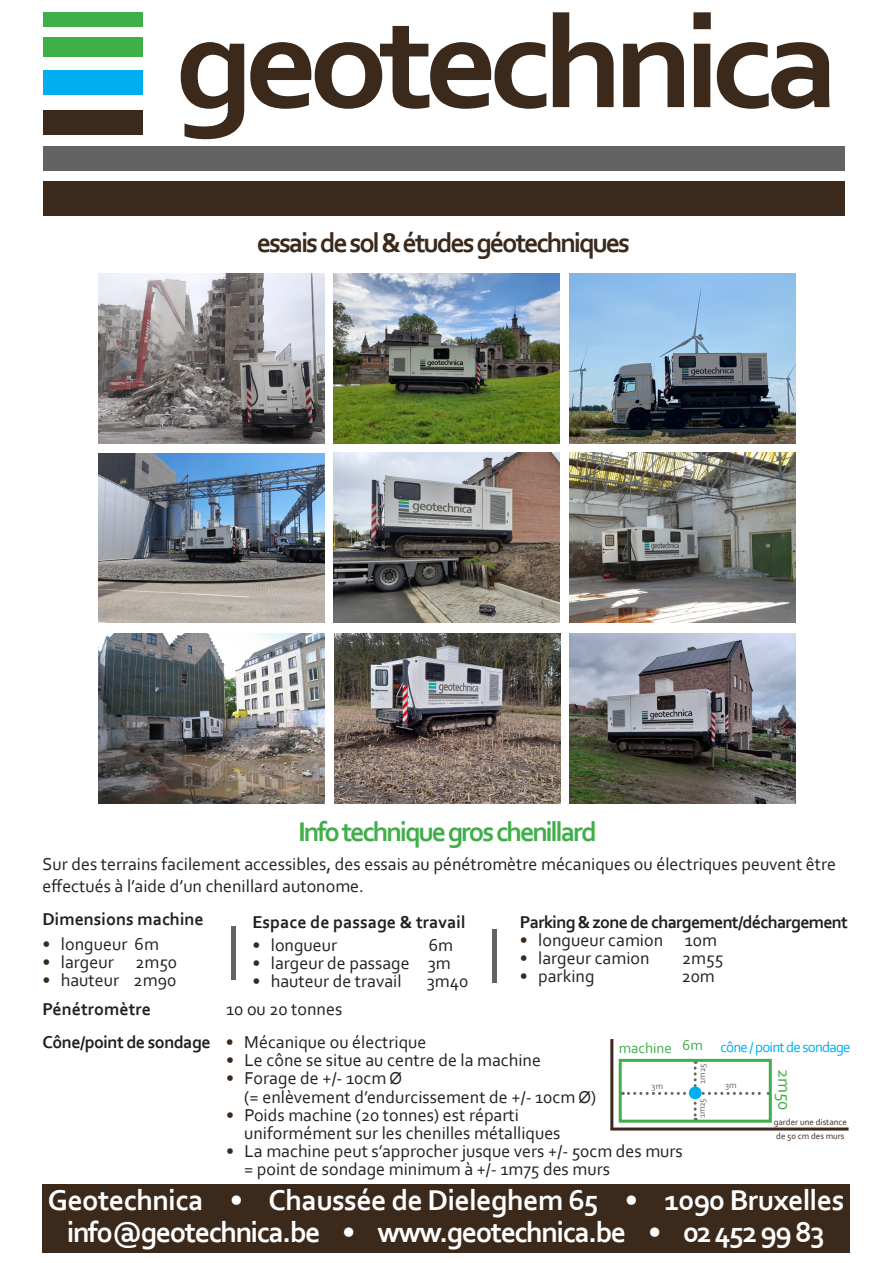
<style>
.page{position:relative;width:893px;height:1263px;background:#fff}
.page>*{position:absolute;margin:0;border:0;box-sizing:border-box;transform-origin:0 0}
.t1{font:700 133.95px "Corbel";letter-spacing:-.06em;color:#3b291c;scale:1.06 1}
.t2{font:700 30px "Corbel";letter-spacing:-.05em;color:#fff}
.t3{font:700 30px "Corbel";letter-spacing:-.02em;color:#fff}
.t4{font:700 28.2px "Corbel";letter-spacing:-.075em;color:#3b291c}
.t5{font:700 28.2px "Corbel";letter-spacing:-.075em;color:#40ae49}
.t6{font:18px/21.6px "Corbel";color:#231f20}
.t7{font:700 18px "Corbel";color:#231f20}
.t8{font:700 18px "Corbel";letter-spacing:-.04em;color:#231f20}
.t9{font:18px "Corbel";color:#40ae49}
.t10{font:15px "Corbel";letter-spacing:-.05em;color:#00aeef}
.t11{font:15px "Corbel";color:#40ae49}
.t12{font:9px/13.5px "Corbel";color:#3b291c}
.t13{font:9px "Corbel";color:#636366}
.s1{font-weight:700;color:#3b291c}
.s2{font-weight:700}
</style>
<div class="page">
<div style="left:43px;top:12px;width:100px;height:15px;background:#40ae49"></div>
<div style="left:43px;top:70px;width:100px;height:25px;background:#00aeef"></div>
<div style="left:43px;top:37px;width:100px;height:20px;background:#40ae49"></div>
<div style="left:43px;top:110px;width:100px;height:25px;background:#3b291c"></div>
<div style="left:43px;top:145px;width:802px;height:25px;background:#636366"></div>
<div style="left:43px;top:181px;width:802px;height:35px;background:#3b291c"></div>
<img style="left:99px;top:273px;width:225px;height:170px">
<img style="left:570px;top:273px;width:225px;height:170px">
<img style="left:334px;top:273px;width:225px;height:170px">
<img style="left:99px;top:453px;width:225px;height:169px">
<img style="left:570px;top:453px;width:225px;height:170px">
<img style="left:334px;top:453px;width:225px;height:170px">
<img style="left:99px;top:633px;width:225px;height:170px">
<img style="left:570px;top:633px;width:225px;height:170px">
<img style="left:335px;top:633px;width:225px;height:170px">
<div style="left:42px;top:1184px;width:808px;height:68px;background:#3b291c"></div>
<hr style="left:231px;top:926px;width:4px;height:54px;background:#636366">
<div style="left:492px;top:929px;width:5px;height:54px;background:#636366"></div>
<svg style="left:623px;top:1063px;width:145px;height:56px"></svg>
<div style="left:619px;top:1059px;width:153px;height:64px;border:3px solid #40ae49"></div>
<div style="left:689px;top:1086px;width:13px;height:13px;background:#00aeef;border-radius:50%"></div>
<hr style="left:610px;top:1127px;width:239px;height:3px;background:#3b291c">
<hr style="left:610px;top:1039px;width:3px;height:90px;background:#3b291c">
<p class="t1" style="left:175px;top:-20px;width:627px">geotechnica</p>
<p class="t4" style="left:257px;top:225px;width:375px">essais de sol &amp; études géotechniques</p>
<p class="t5" style="left:298px;top:814px;width:300px">Info technique gros chenillard</p>
<p class="t6" style="left:43px;top:853px;width:795px">Sur des terrains facilement accessibles, des essais au pénétromètre mécaniques ou électriques peuvent être effectués à l’aide d’un chenillard autonome.</p>
<p class="t7" style="left:43px;top:908px;width:163px">Dimensions machine</p>
<p class="t8" style="left:520px;top:911px;width:330px">Parking &amp; zone de chargement/déchargement</p>
<p class="t6" style="left:520px;top:929px;width:199px"><span class="s1">•</span> longueur camion 10m</p>
<p class="t6" style="left:520px;top:947px;width:131px"><span class="s1">•</span> largeur camion</p>
<p class="t6" style="left:682px;top:947px;width:43px">2m55</p>
<p class="t6" style="left:520px;top:965px;width:76px"><span class="s1">•</span> parking</p>
<p class="t6" style="left:682px;top:965px;width:35px">20m</p>
<p class="t7" style="left:252px;top:911px;width:215px">Espace de passage &amp; travail</p>
<p class="t6" style="left:252px;top:934px;width:86px"><span class="s1">•</span> longueur</p>
<p class="t6" style="left:429px;top:934px;width:26px">6m</p>
<p class="t6" style="left:252px;top:952px;width:200px"><span class="s1">•</span> largeur de passage 3m</p>
<p class="t6" style="left:252px;top:970px;width:151px"><span class="s1">•</span> hauteur de travail</p>
<p class="t6" style="left:427px;top:970px;width:43px">3m40</p>
<p class="t6" style="left:42px;top:933px;width:118px"><span class="s1">•</span> longueur 6m</p>
<p class="t6" style="left:42px;top:951px;width:136px"><span class="s1">•</span> largeur 2m50</p>
<p class="t6" style="left:42px;top:969px;width:135px"><span class="s1">•</span> hauteur 2m90</p>
<p class="t7" style="left:43px;top:998px;width:110px">Pénétromètre</p>
<p class="t6" style="left:226px;top:998px;width:118px">10 ou 20 tonnes</p>
<p class="t6" style="left:43px;top:1031px;width:385px"><span class="s2">Cône/point de sondage</span> <span class="s1">•</span> Mécanique ou électrique</p>
<p class="t6" style="left:226px;top:1049px;width:316px"><span class="s1">•</span> Le cône se situe au centre de la machine</p>
<p class="t6" style="left:226px;top:1067px;width:178px"><span class="s1">•</span> Forage de +/- 10cm Ø</p>
<p class="t6" style="left:244px;top:1085px;width:353px">(= enlèvement d’endurcissement de +/- 10cm Ø)</p>
<p class="t6" style="left:226px;top:1103px;width:294px"><span class="s1">•</span> Poids machine (20 tonnes) est réparti</p>
<p class="t6" style="left:244px;top:1121px;width:318px">uniformément sur les chenilles métalliques</p>
<p class="t6" style="left:226px;top:1139px;width:458px"><span class="s1">•</span> La machine peut s’approcher jusque vers +/- 50cm des murs</p>
<p class="t6" style="left:244px;top:1157px;width:367px">= point de sondage minimum à +/- 1m75 des murs</p>
<p class="t3" style="left:48px;top:1182px;width:798px">Geotechnica • Chaussée de Dieleghem 65 • 1090 Bruxelles</p>
<p class="t2" style="left:67px;top:1213px;width:759px">info@geotechnica.be • www.geotechnica.be • 02 452 99 83</p>
<p class="t11" style="left:682px;top:1036px;width:22px">6m</p>
<p class="t10" style="left:720px;top:1037px;width:132px">cône / point de sondage</p>
<p class="t11" style="left:619px;top:1038px;width:55px">machine</p>
<p class="t13" style="left:696px;top:1083px;width:22px;rotate:-90deg">1m25</p>
<p class="t13" style="left:696px;top:1118px;width:22px;rotate:-90deg">1m25</p>
<p class="t9" style="left:795px;top:1069px;width:43px;rotate:90deg">2m50</p>
<p class="t13" style="left:652px;top:1080px;width:13px">3m</p>
<p class="t13" style="left:725px;top:1080px;width:13px">3m</p>
<p class="t12" style="left:774px;top:1115px;width:75px">garder une distance de 50 cm des murs</p>
</div>
